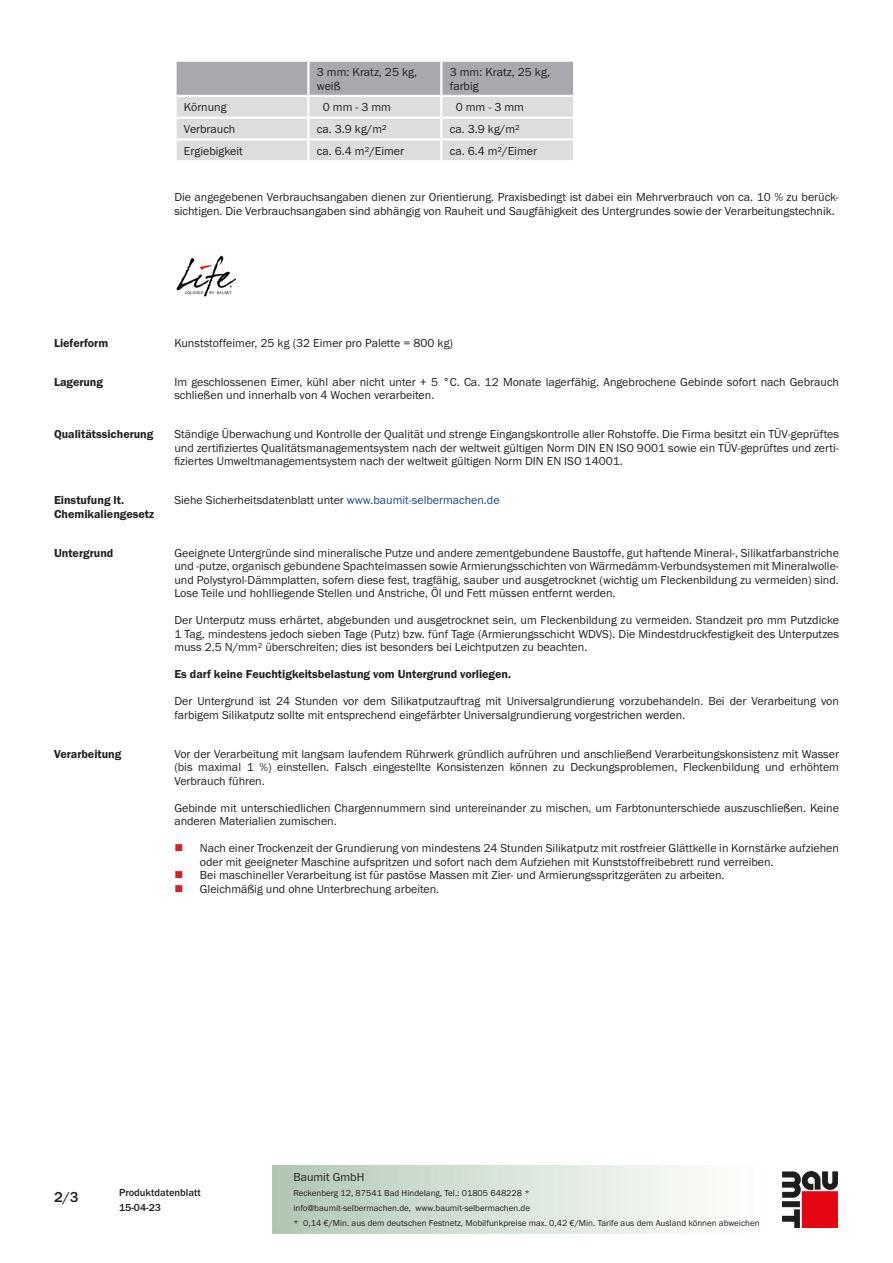
<style>
.page{position:relative;width:893px;height:1263px;background:#fff}
.page>*{position:absolute;margin:0;border:0;box-sizing:border-box;transform-origin:0 0}
.t1{font:500 15px "BM Franklin Gothic URW";color:#231f20}
.PDS_Standard{font:12px/13.5px "BM Franklin Gothic URW Boo";color:#231f20}
.PDS_Standard_linksbü{font:12px/13.5px "BM Franklin Gothic URW Boo";color:#231f20}
.PDS_Header{font:12px/13.5px "BM Franklin Gothic URW Dem";color:#231f20}
.PDS_Standard-2{font:12px "BM Franklin Gothic URW Dem";color:#231f20}
.t2{font:500 10.5px/15px "BM Franklin Gothic URW";color:#231f20}
.t3{font:9px/15px "BM Franklin Gothic URW Boo";color:#231f20}
.s1{color:#253f8e}
</style>
<div class="page">
<img style="left:782px;top:1171px;width:56px;height:56px">
<svg style="left:176px;top:61px;width:398px;height:99px;background:#ceced1"></svg>
<img style="left:176px;top:255px;width:61px;height:42px">
<p class="PDS_Standard_linksbü" style="left:317px;top:65px;width:102px">3 mm: Kratz, 25 kg, weiß</p>
<p class="PDS_Standard_linksbü" style="left:450px;top:65px;width:102px">3 mm: Kratz, 25 kg, farbig</p>
<p class="PDS_Standard_linksbü" style="left:184px;top:101px;width:44px">Körnung</p>
<p class="PDS_Standard_linksbü" style="left:323px;top:101px;width:70px">0 mm - 3 mm</p>
<p class="PDS_Standard_linksbü" style="left:456px;top:101px;width:70px">0 mm - 3 mm</p>
<p class="PDS_Standard_linksbü" style="left:184px;top:122px;width:53px">Verbrauch</p>
<p class="PDS_Standard_linksbü" style="left:317px;top:122px;width:71px">ca. 3.9 kg/m²</p>
<p class="PDS_Standard_linksbü" style="left:450px;top:122px;width:71px">ca. 3.9 kg/m²</p>
<p class="PDS_Standard_linksbü" style="left:184px;top:144px;width:60px">Ergiebigkeit</p>
<p class="PDS_Standard_linksbü" style="left:317px;top:144px;width:89px">ca. 6.4 m²/Eimer</p>
<p class="PDS_Standard_linksbü" style="left:450px;top:144px;width:89px">ca. 6.4 m²/Eimer</p>
<p class="PDS_Standard" style="left:174px;top:191px;width:666px">Die angegebenen Verbrauchsangaben dienen zur Orientierung. Praxisbedingt ist dabei ein Mehrverbrauch von ca. 10 % zu berück&shy;sichtigen. Die Verbrauchsangaben sind abhängig von Rauheit und Saugfähigkeit des Untergrundes sowie der Verarbeitungstechnik.</p>
<p class="PDS_Header" style="left:54px;top:337px;width:56px">Lieferform</p>
<p class="PDS_Standard" style="left:174px;top:337px;width:280px">Kunststoffeimer, 25 kg (32 Eimer pro Palette = 800 kg)</p>
<p class="PDS_Header" style="left:54px;top:375px;width:51px">Lagerung</p>
<p class="PDS_Standard" style="left:174px;top:375px;width:666px">Im geschlossenen Eimer, kühl aber nicht unter + 5 °C. Ca. 12 Monate lagerfähig. Angebrochene Gebinde sofort nach Gebrauch schließen und innerhalb von 4 Wochen verarbeiten.</p>
<p class="PDS_Header" style="left:54px;top:428px;width:101px">Qualitätssicherung</p>
<p class="PDS_Standard" style="left:174px;top:428px;width:666px;text-align:justify">Ständige Überwachung und Kontrolle der Qualität und strenge Eingangskontrolle aller Rohstoffe. Die Firma besitzt ein TÜV-geprüftes und zertifiziertes Qualitätsmanagementsystem nach der weltweit gültigen Norm DIN EN ISO 9001 sowie ein TÜV-geprüftes und zerti&shy;fiziertes Umweltmanagementsystem nach der weltweit gültigen Norm DIN EN ISO 14001.</p>
<p class="PDS_Header" style="left:54px;top:494px;width:102px">Einstufung lt.<br>Chemikaliengesetz</p>
<p class="PDS_Standard" style="left:174px;top:494px;width:327px">Siehe Sicherheitsdatenblatt unter <span class="s1">www.baumit-selbermachen.de</span></p>
<p class="PDS_Header" style="left:54px;top:546px;width:61px">Untergrund</p>
<p class="PDS_Standard" style="left:174px;top:546px;width:666px;text-align:justify">Geeignete Untergründe sind mineralische Putze und andere zementgebundene Baustoffe, gut haftende Mineral-, Silikatfarbanstriche und -putze, organisch gebundene Spachtelmassen sowie Armierungsschichten von Wärmedämm-Verbundsystemen mit Mineralwolle&shy;und Polystyrol-Dämmplatten, sofern diese fest, tragfähig, sauber und ausgetrocknet (wichtig um Fleckenbildung zu vermeiden) sind.<br>Lose Teile und hohlliegende Stellen und Anstriche, Öl und Fett müssen entfernt werden.</p>
<p class="PDS_Standard" style="left:174px;top:614px;width:666px;text-align:justify">Der Unterputz muss erhärtet, abgebunden und ausgetrocknet sein, um Fleckenbildung zu vermeiden. Standzeit pro mm Putzdicke 1 Tag, mindestens jedoch sieben Tage (Putz) bzw. fünf Tage (Armierungsschicht WDVS). Die Mindestdruckfestigkeit des Unterputzes muss 2,5 N/mm² überschreiten; dies ist besonders bei Leichtputzen zu beachten.</p>
<p class="PDS_Standard-2" style="left:174px;top:667px;width:338px">Es darf keine Feuchtigkeitsbelastung vom Untergrund vorliegen.</p>
<p class="PDS_Standard" style="left:174px;top:695px;width:666px">Der Untergrund ist 24 Stunden vor dem Silikatputzauftrag mit Universalgrundierung vorzubehandeln. Bei der Verarbeitung von farbigem Silikatputz sollte mit entsprechend eingefärbter Universalgrundierung vorgestrichen werden.</p>
<p class="PDS_Header" style="left:54px;top:747px;width:69px">Verarbeitung</p>
<p class="PDS_Standard" style="left:174px;top:747px;width:666px;text-align:justify">Vor der Verarbeitung mit langsam laufendem Rührwerk gründlich aufrühren und anschließend Verarbeitungskonsistenz mit Wasser (bis maximal 1 %) einstellen. Falsch eingestellte Konsistenzen können zu Deckungsproblemen, Fleckenbildung und erhöhtem Verbrauch führen.</p>
<p class="PDS_Standard" style="left:174px;top:801px;width:666px">Gebinde mit unterschiedlichen Chargennummern sind untereinander zu mischen, um Farbtonunterschiede auszuschließen. Keine anderen Materialien zumischen.</p>
<p class="PDS_Standard" style="left:200px;top:841px;width:641px">Nach einer Trockenzeit der Grundierung von mindestens 24 Stunden Silikatputz mit rostfreier Glättkelle in Kornstärke aufziehen oder mit geeigneter Maschine aufspritzen und sofort nach dem Aufziehen mit Kunststoffreibebrett rund verreiben.</p>
<p class="PDS_Standard" style="left:200px;top:868px;width:526px">Bei maschineller Verarbeitung ist für pastöse Massen mit Zier- und Armierungsspritzgeräten zu arbeiten.</p>
<p class="PDS_Standard" style="left:200px;top:882px;width:241px">Gleichmäßig und ohne Unterbrechung arbeiten.</p>
<p class="t1" style="left:54px;top:1188px;width:26px">2/3</p>
<p class="t2" style="left:119px;top:1185px;width:83px">Produktdatenblatt<br>15-04-23</p>
<p class="PDS_Standard" style="left:293px;top:1170px;width:73px">Baumit GmbH</p>
<p class="t3" style="left:293px;top:1186px;width:468px">Reckenberg 12, 87541 Bad Hindelang, Tel.: 01805 648228 *<br>info@baumit-selbermachen.de, www.baumit-selbermachen.de<br>* 0,14 €/Min. aus dem deutschen Festnetz, Mobilfunkpreise max. 0,42 €/Min. Tarife aus dem Ausland können abweichen</p>
</div>
